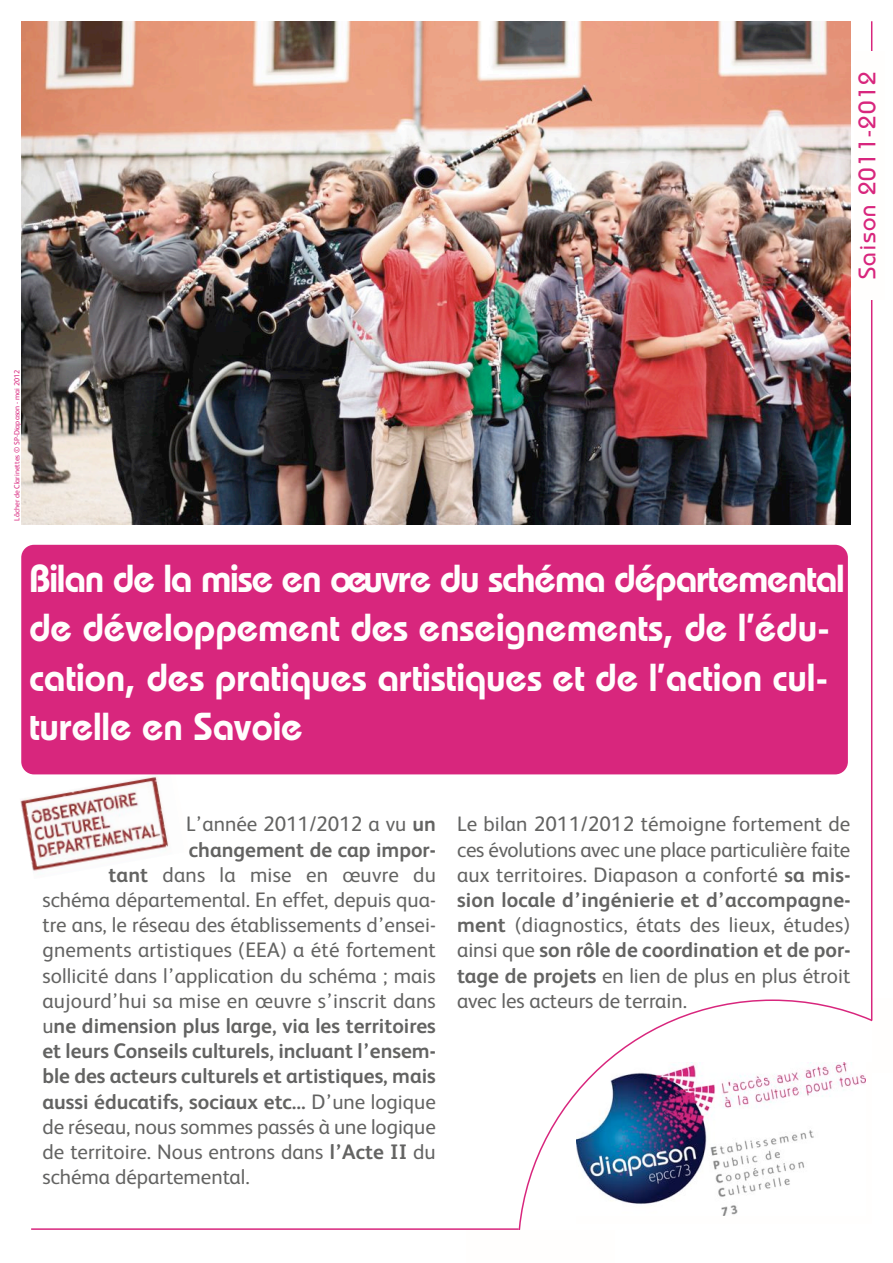
<style>
.page{position:relative;width:893px;height:1263px;background:#fff}
.page>*{position:absolute;margin:0;border:0;box-sizing:border-box;transform-origin:0 0}
.t1{font:600 39px/49.5px "Bauhaus";letter-spacing:-.005em;color:#fffefd}
.t2{font:500 24px "Bauhaus";letter-spacing:.055em;color:#d8267d}
.t3{font:21px/25.2px "FS Albert";color:#636362;text-align:justify}
.t4{font:700 21px "FS Albert";color:#636362}
.t5{font:7.5px "FS Albert";color:#d8267d}
.s1{font-weight:700}
.s2{font-weight:400}
</style>
<div class="page">
<hr style="left:31px;top:1228px;width:488px;height:2px;background:#d8267d">
<img style="left:20px;top:772px;width:164px;height:99px">
<img style="left:21px;top:21px;width:829px;height:503px">
<div style="left:21px;top:545px;width:827px;height:229px;background:#d8267d;border-radius:13px"></div>
<svg style="left:517px;top:999px;width:356px;height:231px"></svg>
<hr style="left:871px;top:21px;width:1px;height:999px;background:#d8267d">
<div style="left:854px;top:51px;width:31px;height:248px;background:#fffefd"></div>
<p class="t2" style="left:853px;top:279px;width:209px;rotate:-90deg">Saison 2011-2012</p>
<p class="t5" style="left:13px;top:521px;width:152px;rotate:-90deg">Lâcher de Clarinettes © SP-Diapason - mai 2012</p>
<h1 class="t1" style="left:29px;top:553px;width:817px">Bilan de la mise en oeuvre du schéma départemental de développement des enseignements, de l’édu&shy;cation, des pratiques artistiques et de l’action cul&shy;turelle en Savoie</h1>
<p class="t3" style="left:186px;top:811px;width:251px">L’année 2011/2012 a vu <span class="s1">un</span></p>
<p class="t4" style="left:189px;top:837px;width:249px">changement de cap impor-</p>
<p class="t3" style="left:109px;top:862px;width:329px"><span class="s1">tant</span> dans la mise en œuvre du</p>
<p class="t3" style="left:43px;top:887px;width:395px">schéma départemental. En effet, depuis qua-</p>
<p class="t3" style="left:43px;top:912px;width:395px">tre ans, le réseau des établissements d’ensei-</p>
<p class="t3" style="left:43px;top:937px;width:395px">gnements artistiques (EEA) a été fortement</p>
<p class="t3" style="left:43px;top:963px;width:395px">sollicité dans l’application du schéma ; mais</p>
<p class="t3" style="left:42px;top:988px;width:395px">aujourd’hui sa mise en œuvre s’inscrit dans</p>
<p class="t4" style="left:42px;top:1014px;width:395px"><span class="s2">u</span>ne dimension plus large, via les territoires</p>
<p class="t4" style="left:42px;top:1039px;width:395px">et leurs Conseils culturels, incluant l’ensem-</p>
<p class="t4" style="left:42px;top:1064px;width:395px">ble des acteurs culturels et artistiques, mais</p>
<p class="t4" style="left:42px;top:1089px;width:395px">aussi éducatifs, sociaux etc... <span class="s2">D’une logique</span></p>
<p class="t3" style="left:42px;top:1114px;width:395px">de réseau, nous sommes passés à une logique</p>
<p class="t3" style="left:42px;top:1139px;width:395px">de territoire. Nous entrons dans <span class="s1">l’Acte II</span> du</p>
<p class="t3" style="left:42px;top:1164px;width:209px">schéma départemental.</p>
<p class="t3" style="left:457px;top:811px;width:395px">Le bilan 2011/2012 témoigne fortement de ces évolutions avec une place particulière faite aux territoires. Diapason a conforté <span class="s1">sa mis&shy;sion locale d’ingénierie et d’accompagne&shy;ment</span> (diagnostics, états des lieux, études) ainsi que <span class="s1">son rôle de coordination et de por&shy;tage de projets</span> en lien de plus en plus étroit avec les acteurs de terrain.</p>
</div>
